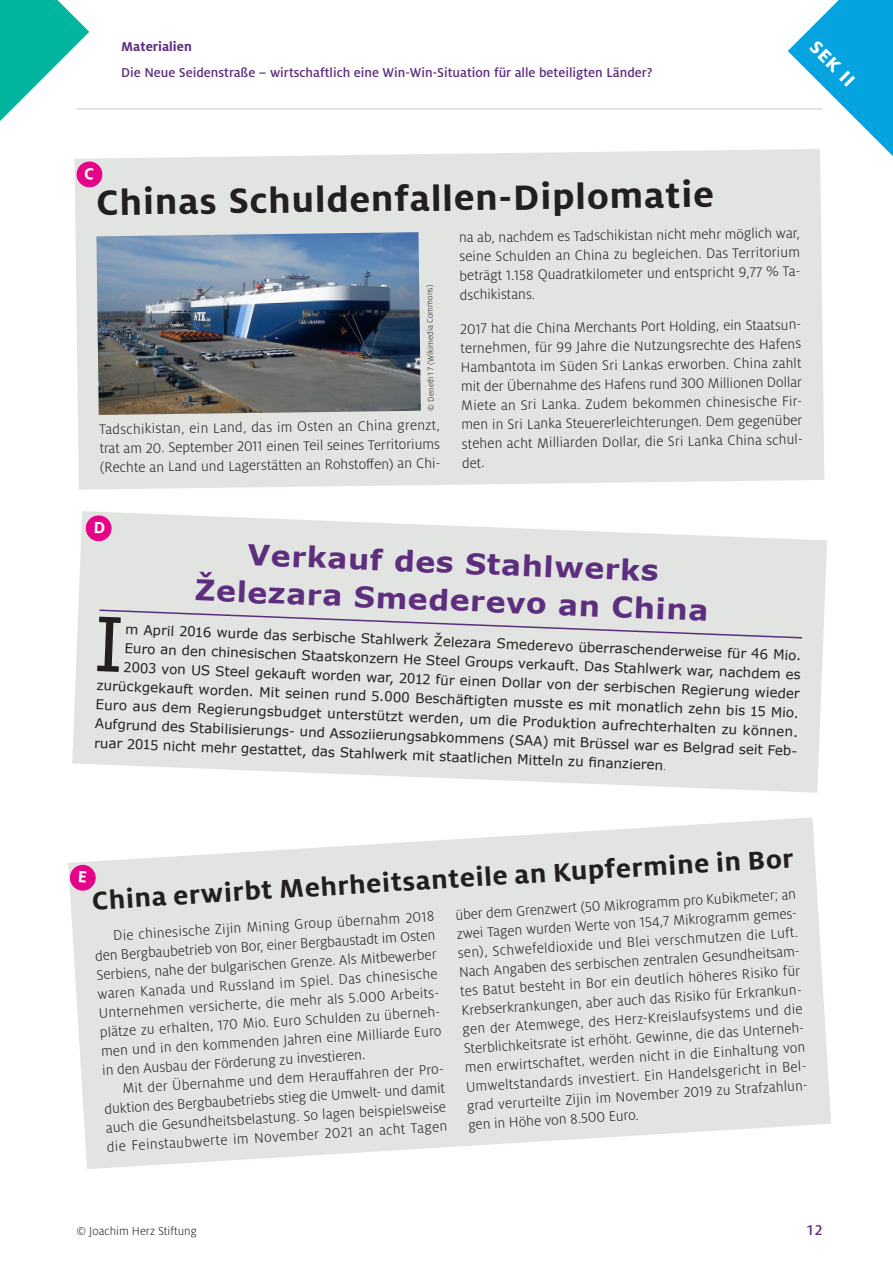
<style>
.page{position:relative;width:893px;height:1263px;background:#fff}
.page>*{position:absolute;margin:0;border:0;box-sizing:border-box;transform-origin:0 0}
.t1{font:700 39px "Milo OT";color:#231f20;scale:1.05 1}
.t2{font:700 28.5px "Milo OT";color:#231f20;scale:1.05 1}
.t3{font:700 28.5px/37.5px "Verdana";color:#5e2e7e;text-align:center;scale:1.05 1}
.t4{font:700 24px "Milo OT";color:#fff}
.t5{font:500 15.75px "Milo OT";color:#5e2e7e}
.t6{font:300 15.3px/19px "Milo OT";color:#231f20}
.t7{font:500 14.25px "Milo OT";color:#5e2e7e}
.t8{font:700 14.25px "Milo OT";color:#5e2e7e}
.t9{font:13.5px "Verdana";color:#231f20}
.t10{font:300 12.75px "Milo OT";color:#231f20}
.t11{font:300 9px "Milo OT";color:#231f20}
.s1{font-family:"Milo OT";font-weight:300}
</style>
<div class="page">
<svg style="left:0;top:0;width:89px;height:121px"></svg>
<svg style="left:788px;top:0;width:105px;height:156px"></svg>
<hr style="left:77px;top:108px;width:746px;height:2px;background:#d1d2d4">
<svg style="left:72px;top:511px;width:755px;height:282px;background:#e6e7e6"></svg>
<div style="left:86px;top:516px;width:25px;height:25px;background:#e60288;border-radius:50%"></div>
<div style="left:86px;top:515px;width:26px;height:26px;border:1px solid #e60288;border-radius:50%"></div>
<div style="left:75px;top:149px;width:749px;height:341px;background:#e2e4e2"></div>
<img style="left:96px;top:232px;width:325px;height:183px">
<svg style="left:68px;top:817px;width:763px;height:352px;background:#e6e8e6"></svg>
<div style="left:97px;top:609px;width:707px;height:63px;background:#e2e4e2"></div>
<svg style="left:69px;top:864px;width:27px;height:27px"></svg>
<svg style="left:76px;top:161px;width:27px;height:27px"></svg>
<p class="t8" style="left:121px;top:39px;width:72px">Materialien</p>
<p class="t7" style="left:121px;top:64px;width:533px">Die Neue Seidenstraße – wirtschaftlich eine Win-Win-Situation für alle beteiligten Länder?</p>
<h1 class="t1" style="left:96px;top:182px;width:589px;rotate:-1deg">Chinas Schuldenfallen-Diplomatie</h1>
<h3 class="t4" style="left:823px;top:33px;width:57px;rotate:45deg">sek II</h3>
<p class="t11" style="left:427px;top:411px;width:127px;rotate:-91deg">© Deneth17 (Wikimedia Commons)</p>
<p class="t6" style="left:99px;top:421px;width:345px;rotate:-1deg">Tadschikistan, ein Land, das im Osten an China grenzt, trat am 20. September 2011 einen Teil seines Territoriums (Rechte an Land und Lagerstätten an Rohstoff en) an Chi-</p>
<p class="t6" style="left:459px;top:229px;width:345px;rotate:-1deg">na ab, nachdem es Tadschikistan nicht mehr möglich war, seine Schulden an China zu begleichen. Das Territorium beträgt 1.158 Quadratkilometer und entspricht 9,77 % Ta&shy;dschikistans.</p>
<p class="t6" style="left:459px;top:320px;width:346px;rotate:-1deg">2017 hat die China Merchants Port Holding, ein Staatsun&shy;ternehmen, für 99 Jahre die Nutzungsrechte des Hafens Hambantota im Süden Sri Lankas erworben. China zahlt mit der Übernahme des Hafens rund 300 Millionen Dollar Miete an Sri Lanka. Zudem bekommen chinesische Fir&shy;men in Sri Lanka Steuererleichterungen. Dem gegenüber stehen acht Milliarden Dollar, die Sri Lanka China schul&shy;det.</p>
<h2 class="t3" style="left:197px;top:534px;width:491px;rotate:2deg">Verkauf des Stahlwerks<br>Železara Smederevo an China</h2>
<p class="t9" style="left:126px;top:621px;width:678px;rotate:2deg">m April 2016 wurde das serbische Stahlwerk Železara Smederevo überraschenderweise für 46 Mio.</p>
<p class="t9" style="left:125px;top:640px;width:678px;rotate:2deg">Euro an den chinesischen Staatskonzern He Steel Groups verkauft. Das Stahlwerk war, nachdem es</p>
<p class="t9" style="left:124px;top:659px;width:678px;rotate:2deg">2003 von US Steel gekauft worden war, 2012 für einen Dollar von der serbischen Regierung wieder</p>
<p class="t9" style="left:97px;top:677px;width:704px;rotate:2deg">zurückgekauft worden. Mit seinen rund 5.000 Beschäftigten musste es mit monatlich zehn bis 15 Mio.</p>
<p class="t9" style="left:96px;top:697px;width:704px;rotate:2deg">Euro aus dem Regierungsbudget unterstützt werden, um die Produktion aufrechterhalten zu können.</p>
<p class="t9" style="left:95px;top:716px;width:712px;rotate:2deg">Aufgrund des Stabilisierungs- und Assoziierungsabkommens (SAA) mit Brüssel war es Belgrad seit Feb-</p>
<p class="t9" style="left:95px;top:735px;width:574px;rotate:2deg">ruar 2015 nicht mehr gestattet, das Stahlwerk mit staatlichen Mitteln zu fi nanzieren<span class="s1">.</span></p>
<h2 class="t2" style="left:91px;top:882px;width:671px;rotate:-3deg">China erwirbt Mehrheitsanteile an Kupfermine in Bor</h2>
<p class="t6" style="left:92px;top:929px;width:346px;text-indent:20px;rotate:-4deg">Die chinesische Zijin Mining Group übernahm 2018 den Bergbaubetrieb von Bor, einer Bergbaustadt im Osten Serbiens, nahe der bulgarischen Grenze. Als Mitbewerber waren Kanada und Russland im Spiel. Das chinesische Unternehmen versicherte, die mehr als 5.000 Arbeits&shy;plätze zu erhalten, 170 Mio. Euro Schulden zu überneh&shy;men und in den kommenden Jahren eine Milliarde Euro in den Ausbau der Förderung zu investieren.</p>
<p class="t6" style="left:453px;top:907px;width:347px;rotate:-4deg">über dem Grenzwert (50 Mikrogramm pro Kubikmeter; an zwei Tagen wurden Werte von 154,7 Mikrogramm gemes&shy;sen), Schwefeldioxide und Blei verschmutzen die Luft.<br>Nach Angaben des serbischen zentralen Gesundheitsam&shy;tes Batut besteht in Bor ein deutlich höheres Risiko für Krebserkrankungen, aber auch das Risiko für Erkrankun&shy;gen der Atemwege, des Herz-Kreislaufsystems und die Sterblichkeitsrate ist erhöht. Gewinne, die das Unterneh&shy;men erwirtschaftet, werden nicht in die Einhaltung von Umweltstandards investiert. Ein Handelsgericht in Bel&shy;grad verurteilte Zijin im November 2019 zu Strafzahlun&shy;gen in Höhe von 8.500 Euro.</p>
<p class="t6" style="left:102px;top:1082px;width:346px;text-indent:20px;rotate:-4deg">Mit der Übernahme und dem Herauff ahren der Pro&shy;duktion des Bergbaubetriebs stieg die Umwelt- und damit auch die Gesundheitsbelastung. So lagen beispielsweise die Feinstaubwerte im November 2021 an acht Tagen</p>
<p class="t10" style="left:77px;top:1224px;width:122px">© Joachim Herz Stiftung</p>
<p class="t5" style="left:806px;top:1222px;width:18px">12</p>
</div>
